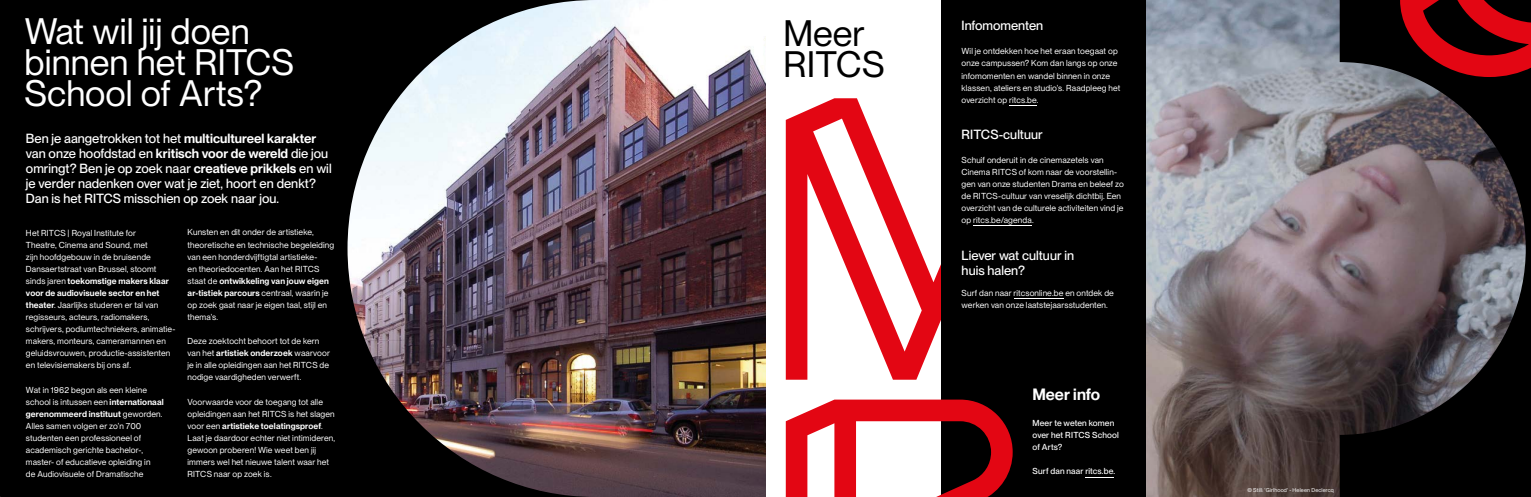
<style>
.page{position:relative;width:1531px;height:497px;background:#fff}
.page>*{position:absolute;margin:0;border:0;box-sizing:border-box;transform-origin:0 0}
.t1{font:36px/31px "PP Neue Montreal";color:#fff}
.t2{font:36px/31px "PP Neue Montreal";letter-spacing:.005em;color:#000}
.t3{font:600 16px "PP Neue Montreal";letter-spacing:-.005em;color:#fff}
.t4{font:500 13px/15px "PP Neue Montreal";color:#fff}
.t5{font:8.5px/12.1px "PP Neue Montreal";letter-spacing:.015em;color:#fff}
.t6{font:500 8.5px/12px "PP Neue Montreal";letter-spacing:.015em;color:#fff}
.t7{font:5.5px "PP Neue Montreal";letter-spacing:.025em;color:#fff}
.s1{font-weight:600}
</style>
<div class="page">
<div style="left:0;top:0;width:274px;height:496px;background:#000"></div>
<img style="left:274px;top:0;width:492px;height:496px">
<img style="left:1146px;top:0;width:193px;height:496px">
<svg style="left:786px;top:98px;width:156px;height:281px"></svg>
<div style="left:942px;top:0;width:204px;height:496px;background:#000"></div>
<svg style="left:1009px;top:105px;width:28px;height:1px"></svg>
<hr style="left:973px;top:225px;width:59px;height:1px;background:#fff">
<hr style="left:1013px;top:298px;width:50px;height:1px;background:#fff">
<svg style="left:786px;top:399px;width:227px;height:97px"></svg>
<svg style="left:1339px;top:0;width:192px;height:496px;background:#423b3f"></svg>
<svg style="left:1400px;top:0;width:131px;height:77px;background:#710309"></svg>
<svg style="left:1525px;top:495px;width:6px;height:2px"></svg>
<h1 class="t1" style="left:25px;top:16px;width:271px">Wat wil jij doen binnen het RITCS<br>School of Arts?</h1>
<h3 class="t4" style="left:961px;top:18px;width:83px">Infomomenten</h3>
<h1 class="t2" style="left:783px;top:17px;width:103px">Meer<br>RITCS</h1>
<p class="t5" style="left:961px;top:45px;width:160px">Wil je ontdekken hoe het eraan toegaat op onze campussen? Kom dan langs op onze infomomenten en wandel binnen in onze klassen, ateliers en studio’s. Raadpleeg het overzicht op ritcs.be.</p>
<h3 class="t4" style="left:961px;top:127px;width:83px">RITCS-cultuur</h3>
<p class="t5" style="left:961px;top:154px;width:164px">Schuif onderuit in de cinemazetels van Cinema RITCS of kom naar de voorstellin&shy;gen van onze studenten Drama en beleef zo de RITCS-cultuur van vreselijk dichtbij. Een overzicht van de culturele activiteiten vind je op ritcs.be/agenda.</p>
<h3 class="t4" style="left:961px;top:247px;width:114px">Liever wat cultuur in huis halen?</h3>
<p class="t5" style="left:961px;top:286px;width:154px">Surf dan naar ritcsonline.be en ontdek de werken van onze laatstejaarsstudenten.</p>
<p class="t4" style="left:26px;top:130px;width:307px">Ben je aangetrokken tot het <span class="s1">multicultureel karakter </span>van onze hoofdstad en <span class="s1">kritisch voor de wereld</span> die jou omringt? Ben je op zoek naar <span class="s1">creatieve prikkels</span> en wil je verder nadenken over wat je ziet, hoort en denkt?<br>Dan is het RITCS misschien op zoek naar jou.</p>
<p class="t5" style="left:26px;top:226px;width:151px">Het RITCS | Royal Institute for<br>Theatre, Cinema and Sound, met<br>zijn hoofdgebouw in de bruisende Dansaertstraat van Brussel, stoomt sinds jaren <span class="s1">toekomstige makers klaar voor de audiovisuele sector en het theater</span>. Jaarlijks studeren er tal van regisseurs, acteurs, radiomakers, schrijvers, podiumtechniekers, animatie&shy;makers, monteurs, cameramannen en geluidsvrouwen, productie-assistenten en televisiemakers bij ons af.</p>
<p class="t5" style="left:26px;top:383px;width:139px">Wat in 1962 begon als een kleine school is intussen een <span class="s1">internationaal gerenommeerd instituut</span> geworden.<br>Alles samen volgen er zo’n 700 studenten een professioneel of academisch gerichte bachelor-, master- of educatieve opleiding in<br>de Audiovisuele of Dramatische</p>
<p class="t5" style="left:188px;top:226px;width:148px">Kunsten en dit onder de artistieke, theoretische en technische begeleiding van een honderdvijftigtal artistieke-<br>en theoriedocenten. Aan het RITCS staat de <span class="s1">ontwikkeling van jouw eigen ar-tistiek parcours</span> centraal, waarin je op zoek gaat naar je eigen taal, stijl en thema’s.</p>
<p class="t5" style="left:188px;top:334px;width:144px">Deze zoektocht behoort tot de kern van het <span class="s1">artistiek onderzoek</span> waarvoor je in alle opleidingen aan het RITCS de nodige vaardigheden verwerft.</p>
<p class="t5" style="left:188px;top:395px;width:149px">Voorwaarde voor de toegang tot alle opleidingen aan het RITCS is het slagen voor een <span class="s1">artistieke toelatingsproef</span>.<br>Laat je daardoor echter niet intimideren, gewoon proberen! Wie weet ben jij immers wel het nieuwe talent waar het RITCS naar op zoek is.</p>
<h2 class="t3" style="left:1032px;top:384px;width:69px">Meer info</h2>
<p class="t6" style="left:1032px;top:416px;width:88px">Meer te weten komen over het RITCS School of Arts?</p>
<p class="t6" style="left:1032px;top:464px;width:84px">Surf dan naar ritcs.be.</p>
<p class="t7" style="left:1247px;top:486px;width:88px">© Still: 'Girlhood' - Heleen Declercq</p>
</div>
